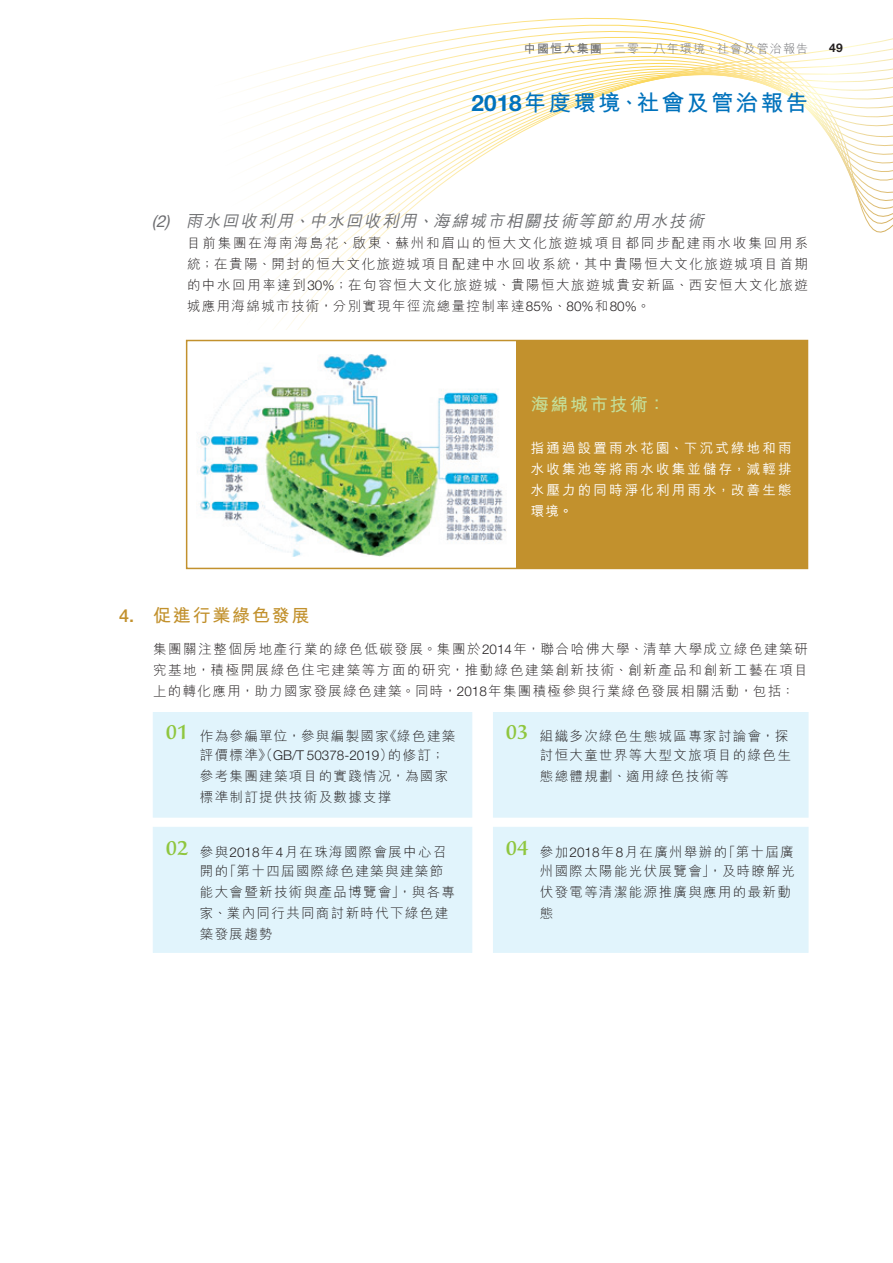
<style>
.page{position:relative;width:893px;height:1263px;background:#fff}
.page>*{position:absolute;margin:0;border:0;box-sizing:border-box;transform-origin:0 0}
.t1{font:700 22.5px "M Hei HK";letter-spacing:.1em;color:#0072bc}
.t2{font:700 18px "M Hei HK";letter-spacing:.1em;color:#c2912d}
.t3{font:700 18px "M Hei HK";letter-spacing:.1em;color:#c5df9a}
.t4{font:italic 500 16.5px "M Hei HK";color:#6c6d70}
.t5{font:300 13.5px/21px "M Hei HK";letter-spacing:.1em;color:#231f20}
.t6{font:500 13.5px/21px "M Hei HK";letter-spacing:.16em;color:#fff;text-align:justify}
.t7{font:300 13.5px "Helvetica Neue LT Std";color:#231f20}
.t8{font:300 12px "M Hei HK";letter-spacing:.1em;color:#6c6d70}
.t9{font:700 12px "Helvetica Neue LT Std";color:#231f20}
.s1{font-weight:700}
.s2{font-family:"Helvetica Neue LT Std"}
.s3{font-family:"Helvetica Neue LT Std";font-weight:400}
.s4{font-family:"Helvetica Neue LT Std";font-weight:500}
.s5{font-family:"Sava Pro";font-weight:500;font-size:21px;color:#8fc63e}
.s6{font-family:"M Hei HK"}
</style>
<div class="page">
<svg style="left:185px;top:17px;width:708px;height:338px"></svg>
<div style="left:153px;top:712px;width:319px;height:105px;background:#e1f4fc"></div>
<div style="left:153px;top:827px;width:319px;height:125px;background:#e1f4fc"></div>
<div style="left:493px;top:712px;width:315px;height:105px;background:#e1f4fc"></div>
<div style="left:493px;top:827px;width:315px;height:125px;background:#e1f4fc"></div>
<div style="left:186px;top:330px;width:622px;height:260px;background:#fff"></div>
<img style="left:197px;top:354px;width:310px;height:202px">
<div style="left:186px;top:340px;width:622px;height:229px;border:2px solid #c2912d"></div>
<div style="left:516px;top:340px;width:291px;height:228px;background:#c2912d"></div>
<p class="t8" style="left:524px;top:43px;width:286px"><span class="s1">中國恒大集團</span> 二零一八年環境、社會及管治報告</p>
<p class="t9" style="left:829px;top:41px;width:15px">49</p>
<h1 class="t1" style="left:472px;top:87px;width:338px"><span class="s2">2018</span>年度環境、社會及管治報告</h1>
<p class="t4" style="left:152px;top:209px;width:558px"><span class="s3">(2)</span> 雨水回收利用、中水回收利用、海綿城市相關技術等節約用水技術</p>
<p class="t5" style="left:187px;top:233px;width:622px;text-align:justify">目前集團在海南海島花、啟東、蘇州和眉山的恒大文化旅遊城項目都同步配建雨水收集回用系統；在貴陽、開封的恒大文化旅遊城項目配建中水回收系統，其中貴陽恒大文化旅遊城項目首期的中水回用率達到<span class="s2">30%</span>；在句容恒大文化旅遊城、貴陽恒大旅遊城貴安新區、西安恒大文化旅遊城應用海綿城市技術，分別實現年徑流總量控制率達<span class="s2">85%</span>、<span class="s2">80%</span>和<span class="s2">80%</span>。</p>
<h2 class="t3" style="left:531px;top:391px;width:136px">海綿城市技術：</h2>
<p class="t6" style="left:531px;top:436px;width:263px">指通過設置雨水花園、下沉式綠地和雨水收集池等將雨水收集並儲存，減輕排水壓力的同時淨化利用雨水，改善生態環境。</p>
<h2 class="t2" style="left:119px;top:602px;width:192px"><span class="s4">4.</span> 促進行業綠色發展</h2>
<p class="t5" style="left:153px;top:638px;width:656px;text-align:justify">集團關注整個房地產行業的綠色低碳發展。集團於<span class="s2">2014</span>年，聯合哈佛大學、清華大學成立綠色建築研究基地，積極開展綠色住宅建築等方面的研究，推動綠色建築創新技術、創新產品和創新工藝在項目上的轉化應用，助力國家發展綠色建築。同時，<span class="s2">2018</span>年集團積極參與行業綠色發展相關活動，包括：</p>
<p class="t5" style="left:166px;top:725px;width:291px"><span class="s5">01</span> 作為參編單位，參與編製國家《綠色建築</p>
<p class="t7" style="left:200px;top:747px;width:246px"><span class="s6">評價標準》（</span>GB/T 50378-2019<span class="s6">）的修訂；</span></p>
<p class="t5" style="left:200px;top:765px;width:250px">參考集團建築項目的實踐情况，為國家標準制訂提供技術及數據支撑</p>
<p class="t5" style="left:166px;top:842px;width:282px;line-height:19.2px;text-align:right"><span class="s5">02</span> 參與<span class="s2">2018</span>年<span class="s2">4</span>月在珠海國際會展中心召開的「第十四屆國際綠色建築與建築節</p>
<p class="t5" style="left:200px;top:881px;width:257px">能大會暨新技術與產品博覽會」，與各專家、業內同行共同商討新時代下綠色建築發展趨勢</p>
<p class="t5" style="left:506px;top:726px;width:287px;line-height:19.2px;text-align:right"><span class="s5">03</span> 組織多次綠色生態城區專家討論會，探討恒大童世界等大型文旅項目的綠色生</p>
<p class="t5" style="left:540px;top:765px;width:191px">態總體規劃、適用綠色技術等</p>
<p class="t5" style="left:506px;top:842px;width:291px;line-height:19.2px;text-align:right"><span class="s5">04</span> 參加<span class="s2">2018</span>年<span class="s2">8</span>月在廣州舉辦的「第十屆廣州國際太陽能光伏展覽會」，及時瞭解光</p>
<p class="t5" style="left:540px;top:881px;width:253px">伏發電等清潔能源推廣與應用的最新動態</p>
</div>
